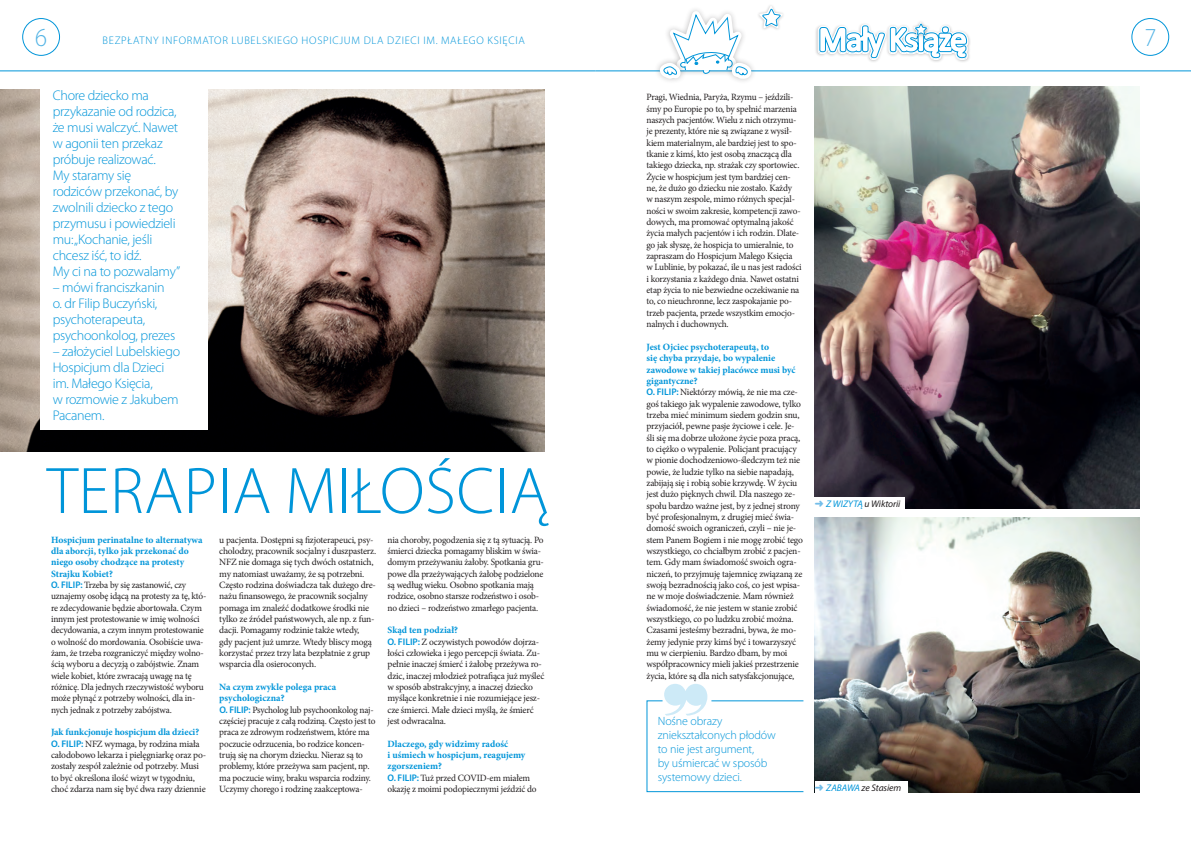
<style>
.page{position:relative;width:1191px;height:842px;background:#fff}
.page>*{position:absolute;margin:0;border:0;box-sizing:border-box;transform-origin:0 0}
.T_50{font:300 66.3px "Myriad Pro";letter-spacing:.01em;color:#0095d9}
.t1{font:300 26px "Myriad Pro";color:#54b4e5;scale:.94 1}
.nad_01{font:300 14px/16px "Myriad Pro";letter-spacing:-.02em;color:#0095d9}
.cytat{font:300 12px/14px "Myriad Pro";letter-spacing:-.01em;color:#0095d9}
.t2{font:300 11px "Myriad Pro";letter-spacing:.065em;color:#0095d9}
.Rozmowa_normal{font:9.6px/11.3px "Minion Pro";letter-spacing:-.02em;color:#231f20}
.Rozmowa_pytanie{font:700 9.6px/11.3px "Minion Pro";color:#0095d9}
.fot_podis{font:italic 9.6px "Myriad Pro";letter-spacing:-.01em;color:#231f20}
.s1{font-family:"Myriad Pro";font-weight:600;color:#0095d9}
.s2{color:#0095d9}
</style>
<div class="page">
<div style="left:22px;top:18px;width:38px;height:38px;border:1px solid #0095d9;border-radius:50%"></div>
<div style="left:1131px;top:18px;width:38px;height:38px;border:1px solid #0095d9;border-radius:50%"></div>
<svg style="left:759px;top:6px;width:23px;height:24px"></svg>
<hr style="left:595px;top:70px;width:596px;height:1px;background:#0095d9">
<hr style="left:0;top:70px;width:595px;height:1px;background:#0095d9">
<div style="left:654px;top:57px;width:32px;height:28px;background:#fefefe"></div>
<div style="left:726px;top:57px;width:31px;height:28px;background:#fefefe"></div>
<div style="left:814px;top:22px;width:157px;height:41px;background:#231f20;opacity:.3"></div>
<svg style="left:817px;top:22px;width:151px;height:38px"></svg>
<svg style="left:657px;top:9px;width:96px;height:72px"></svg>
<img style="left:814px;top:518px;width:326px;height:274px">
<img style="left:814px;top:87px;width:326px;height:421px">
<img style="left:0;top:89px;width:544px;height:363px">
<div style="left:41px;top:89px;width:167px;height:340px;background:#fff"></div>
<svg style="left:646px;top:684px;width:158px;height:108px"></svg>
<hr style="left:711px;top:700px;width:92px;height:1px;background:#0095d9">
<div style="left:814px;top:497px;width:91px;height:13px;background:#fff"></div>
<div style="left:814px;top:781px;width:93px;height:12px;background:#fff"></div>
<h2 class="t1" style="left:35px;top:23px;width:14px">6</h2>
<p class="t2" style="left:103px;top:34px;width:424px">BEZPŁATNY INFORMATOR LUBELSKIEGO HOSPICJUM DLA DZIECI IM. MAŁEGO KSIĘCIA</p>
<h2 class="t1" style="left:1144px;top:23px;width:14px">7</h2>
<p class="nad_01" style="left:53px;top:87px;width:129px">Chore dziecko ma przykazanie od rodzica, że musi walczyć. Nawet w agonii ten przekaz próbuje realizować.<br>My staramy się rodziców przekonać, by zwolnili dziecko z tego przymusu i powiedzieli mu: „Kochanie, jeśli chcesz iść, to idź.<br>My ci na to pozwalamy”</p>
<p class="nad_01" style="left:53px;top:279px;width:124px">– mówi franciszkanin o. dr Filip Buczyński, psychoterapeuta, psychoonkolog, prezes</p>
<p class="nad_01" style="left:53px;top:343px;width:129px">– założyciel Lubelskiego<br>Hospicjum dla Dzieci im. Małego Księcia,<br>w rozmowie z Jakubem<br>Pacanem.</p>
<p class="T_50" style="left:47px;top:454px;width:503px">TERAPIA MIŁOŚCIĄ</p>
<p class="Rozmowa_pytanie" style="left:51px;top:534px;width:153px">Hospicjum perinatalne to alternatywa dla aborcji, tylko jak przekonać do niego osoby chodzące na protesty<br>Strajku Kobiet?</p>
<p class="Rozmowa_normal" style="left:51px;top:579px;width:157px"><span class="s1">O. FILIP:</span> Trzeba by się zastanowić, czy uznajemy osobę idącą na protesty za tę, któ&shy;re zdecydowanie będzie abortowała. Czym innym jest protestowanie w imię wolności decydowania, a czym innym protestowanie o wolność do mordowania. Osobiście uwa&shy;żam, że trzeba rozgraniczyć między wolno&shy;ścią wyboru a decyzją o zabójstwie. Znam wiele kobiet, które zwracają uwagę na tę różnicę. Dla jednych rzeczywistość wyboru może płynąć z potrzeby wolności, dla in&shy;nych jednak z potrzeby zabójstwa.</p>
<p class="Rozmowa_pytanie" style="left:51px;top:726px;width:150px">Jak funkcjonuje hospicjum dla dzieci?</p>
<p class="Rozmowa_normal" style="left:51px;top:738px;width:156px"><span class="s1">O. FILIP:</span> NFZ wymaga, by rodzina miała całodobowo lekarza i pielęgniarkę oraz po&shy;zostały zespół zależnie od potrzeby. Musi to być określona ilość wizyt w tygodniu, choć zdarza nam się być dwa razy dziennie</p>
<p class="Rozmowa_normal" style="left:219px;top:534px;width:158px">u pacjenta. Dostępni są fizjoterapeuci, psy&shy;cholodzy, pracownik socjalny i duszpasterz.<br>NFZ nie domaga się tych dwóch ostatnich, my natomiast uważamy, że są potrzebni.<br>Często rodzina doświadcza tak dużego dre&shy;nażu finansowego, że pracownik socjalny pomaga im znaleźć dodatkowe środki nie tylko ze źródeł państwowych, ale np. z fun&shy;dacji. Pomagamy rodzinie także wtedy,<br>gdy pacjent już umrze. Wtedy bliscy mogą korzystać przez trzy lata bezpłatnie z grup wsparcia dla osieroconych.</p>
<p class="Rozmowa_pytanie" style="left:219px;top:681px;width:118px">Na czym zwykle polega praca psychologiczna?</p>
<p class="Rozmowa_normal" style="left:219px;top:704px;width:158px"><span class="s1">O. FILIP:</span> Psycholog lub psychoonkolog naj&shy;częściej pracuje z całą rodziną. Często jest to praca ze zdrowym rodzeństwem, które ma poczucie odrzucenia, bo rodzice koncen&shy;trują się na chorym dziecku. Nieraz są to problemy, które przeżywa sam pacjent, np. ma poczucie winy, braku wsparcia rodziny.<br>Uczymy chorego i rodzinę zaakceptowa-</p>
<p class="Rozmowa_normal" style="left:387px;top:534px;width:158px">nia choroby, pogodzenia się z tą sytuacją. Po śmierci dziecka pomagamy bliskim w świa&shy;domym przeżywaniu żałoby. Spotkania gru&shy;powe dla przeżywających żałobę podzielone są według wieku. Osobno spotkania mają rodzice, osobno starsze rodzeństwo i osob&shy;no dzieci – rodzeństwo zmarłego pacjenta.</p>
<p class="Rozmowa_pytanie" style="left:387px;top:624px;width:72px">Skąd ten podział?</p>
<p class="Rozmowa_normal" style="left:387px;top:636px;width:158px"><span class="s1">O. FILIP:</span> Z oczywistych powodów dojrza&shy;łości człowieka i jego percepcji świata. Zu&shy;pełnie inaczej śmierć i żałobę przeżywa ro&shy;dzic, inaczej młodzież potrafiąca już myśleć w sposób abstrakcyjny, a inaczej dziecko myślące konkretnie i nie rozumiejące jesz&shy;cze śmierci. Małe dzieci myślą, że śmierć jest odwracalna.</p>
<p class="Rozmowa_pytanie" style="left:387px;top:738px;width:139px">Dlaczego, gdy widzimy radość<br>i uśmiech w hospicjum, reagujemy zgorszeniem?</p>
<p class="Rozmowa_normal" style="left:387px;top:772px;width:150px"><span class="s1">O. FILIP:</span> Tuż przed COVID-em miałem okazję z moimi podopiecznymi jeździć do</p>
<p class="Rozmowa_normal" style="left:646px;top:92px;width:157px">Pragi, Wiednia, Paryża, Rzymu – jeździli&shy;śmy po Europie po to, by spełnić marzenia naszych pacjentów. Wielu z nich otrzymu&shy;je prezenty, które nie są związane z wysił&shy;kiem materialnym, ale bardziej jest to spo&shy;tkanie z kimś, kto jest osobą znaczącą dla takiego dziecka, np. strażak czy sportowiec.<br>Życie w hospicjum jest tym bardziej cen&shy;ne, że dużo go dziecku nie zostało. Każdy<br>w naszym zespole, mimo różnych specjal&shy;ności w swoim zakresie, kompetencji zawo&shy;dowych, ma promować optymalną jakość życia małych pacjentów i ich rodzin. Dlate&shy;go jak słyszę, że hospicja to umieralnie, to zapraszam do Hospicjum Małego Księcia<br>w Lublinie, by pokazać, ile u nas jest radości i korzystania z każdego dnia. Nawet ostatni etap życia to nie bezwiedne oczekiwanie na to, co nieuchronne, lecz zaspokajanie po&shy;trzeb pacjenta, przede wszystkim emocjo&shy;nalnych i duchownych.</p>
<p class="Rozmowa_pytanie" style="left:646px;top:341px;width:150px">Jest Ojciec psychoterapeutą, to<br>się chyba przydaje, bo wypalenie zawodowe w takiej placówce musi być gigantyczne?</p>
<p class="Rozmowa_normal" style="left:646px;top:386px;width:158px"><span class="s1">O. FILIP:</span> Niektórzy mówią, że nie ma cze&shy;goś takiego jak wypalenie zawodowe, tylko trzeba mieć minimum siedem godzin snu, przyjaciół, pewne pasje życiowe i cele. Je&shy;śli się ma dobrze ułożone życie poza pracą, to ciężko o wypalenie. Policjant pracujący w pionie dochodzeniowo-śledczym też nie powie, że ludzie tylko na siebie napadają, zabijają się i robią sobie krzywdę. W życiu jest dużo pięknych chwil. Dla naszego ze&shy;społu bardzo ważne jest, by z jednej strony być profesjonalnym, z drugiej mieć świa&shy;domość swoich ograniczeń, czyli – nie je&shy;stem Panem Bogiem i nie mogę zrobić tego wszystkiego, co chciałbym zrobić z pacjen&shy;tem. Gdy mam świadomość swoich ogra&shy;niczeń, to przyjmuję tajemnicę związaną ze swoją bezradnością jako coś, co jest wpisa&shy;ne w moje doświadczenie. Mam również świadomość, że nie jestem w stanie zrobić wszystkiego, co po ludzku zrobić można.<br>Czasami jesteśmy bezradni, bywa, że mo&shy;żemy jedynie przy kimś być i towarzyszyć mu w cierpieniu. Bardzo dbam, by moi współpracownicy mieli jakieś przestrzenie życia, które są dla nich satysfakcjonujące,</p>
<p class="cytat" style="left:658px;top:715px;width:119px">Nośne obrazy zniekształconych płodów to nie jest argument,<br>by uśmiercać w sposób systemowy dzieci.</p>
<p class="fot_podis" style="left:826px;top:498px;width:76px"><span class="s2">Z WIZYTĄ</span> u Wiktorii</p>
<p class="fot_podis" style="left:826px;top:782px;width:76px"><span class="s2">ZABAWA</span> ze Stasiem</p>
</div>
